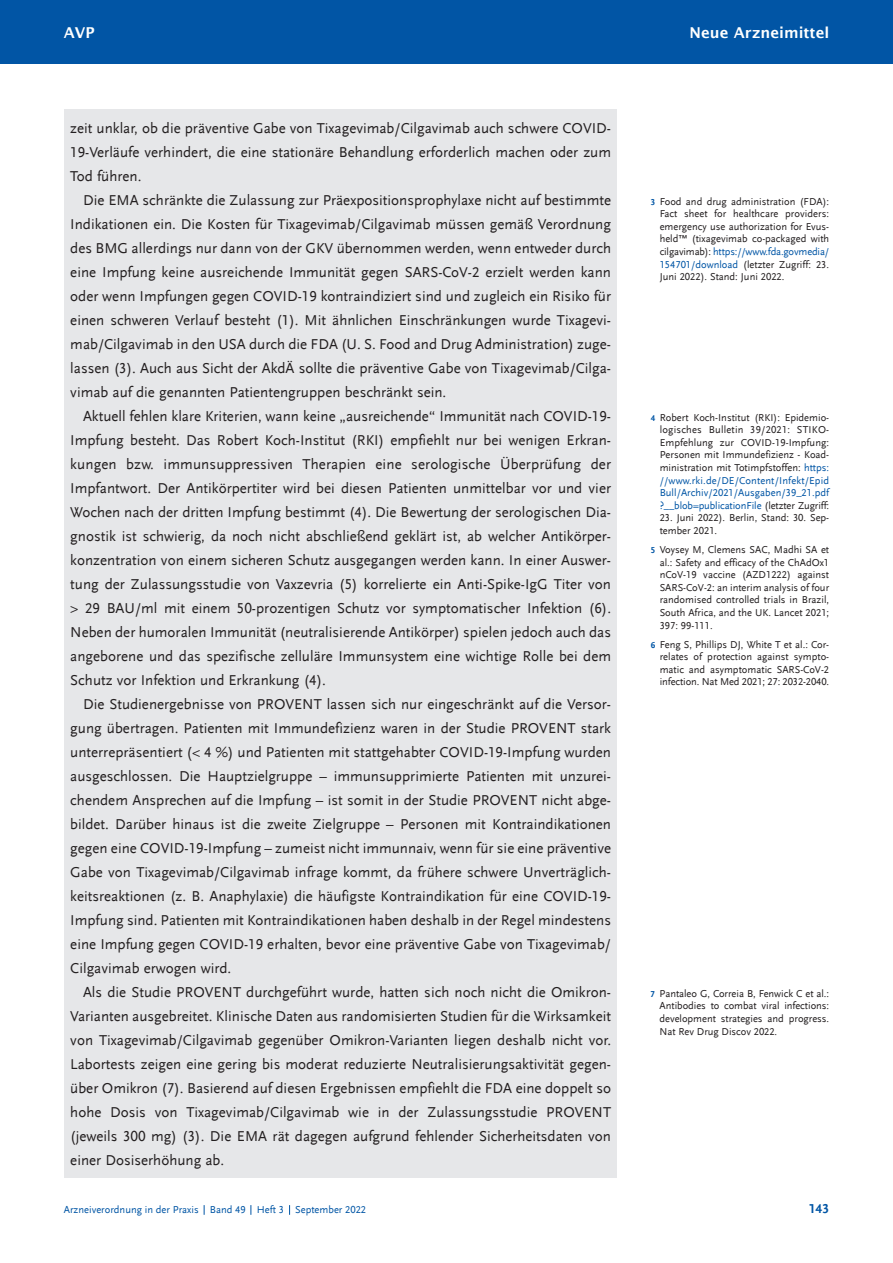
<style>
.page{position:relative;width:893px;height:1263px;background:#fff}
.page>*{position:absolute;margin:0;border:0;box-sizing:border-box;transform-origin:0 0}
.t1{font:15px/24px "Scala Sans LF";color:#231f20;text-align:justify}
.t2{font:600 15px "Lucida Sans";color:#fff}
.t3{font:700 13.5px "Scala Sans LF";color:#0155a5}
.t4{font:10.5px/12.6px "Scala Sans LF";color:#231f20;text-align:justify}
.t5{font:10.5px "Scala Sans LF";color:#0155a5}
.s1{font-weight:700;font-size:9px;color:#0155a5}
.s2{color:#0155a5}
</style>
<div class="page">
<div style="left:0;top:0;width:893px;height:64px;background:#0155a5"></div>
<div style="left:64px;top:109px;width:553px;height:1069px;background:#e6e7e9"></div>
<p class="t2" style="left:64px;top:24px;width:32px">AVP</p>
<p class="t2" style="left:690px;top:24px;width:141px">Neue Arzneimittel</p>
<p class="t1" style="left:70px;top:116px;width:542px">zeit unklar, ob die präventive Gabe von Tixagevimab/Cilgavimab auch schwere COVID-19-Verläufe verhindert, die eine stationäre Behandlung erforderlich machen oder zum Tod führen.</p>
<p class="t1" style="left:70px;top:188px;width:542px;text-indent:13px">Die EMA schränkte die Zulassung zur Präexpositionsprophylaxe nicht auf bestimmte Indikationen ein. Die Kosten für Tixagevimab/Cilgavimab müssen gemäß Verordnung des BMG allerdings nur dann von der GKV übernommen werden, wenn entweder durch eine Impfung keine ausreichende Immunität gegen SARS-CoV-2 erzielt werden kann oder wenn Impfungen gegen COVID-19 kontraindiziert sind und zugleich ein Risiko für einen schweren Verlauf besteht (1). Mit ähnlichen Einschränkungen wurde Tixagevi - mab/Cilgavimab in den USA durch die FDA (U. S. Food and Drug Administration) zuge&shy;lassen (3). Auch aus Sicht der AkdÄ sollte die präventive Gabe von Tixagevimab/Cilga - vimab auf die genannten Patientengruppen beschränkt sein.</p>
<p class="t1" style="left:70px;top:404px;width:542px;text-indent:13px">Aktuell fehlen klare Kriterien, wann keine „ausreichende“ Immunität nach COVID-19- Impfung besteht. Das Robert Koch-Institut (RKI) empfiehlt nur bei wenigen Erkran - kungen bzw. immunsuppressiven Therapien eine serologische Überprüfung der Impfantwort. Der Antikörpertiter wird bei diesen Patienten unmittelbar vor und vier Wochen nach der dritten Impfung bestimmt (4). Die Bewertung der serologischen Dia - gnostik ist schwierig, da noch nicht abschließend geklärt ist, ab welcher Antikörper - konzentration von einem sicheren Schutz ausgegangen werden kann. In einer Aus wer - tung der Zulassungsstudie von Vaxzevria (5) korrelierte ein Anti-Spike-IgG Titer von &gt; 29 BAU/ml mit einem 50-prozentigen Schutz vor symptomatischer Infektion (6).<br>Neben der humoralen Immunität (neutralisierende Antikörper) spielen jedoch auch das angeborene und das spezifische zelluläre Immunsystem eine wichtige Rolle bei dem Schutz vor Infektion und Erkrankung (4).</p>
<p class="t1" style="left:70px;top:692px;width:542px;text-indent:13px">Die Studienergebnisse von PROVENT lassen sich nur eingeschränkt auf die Versor - gung übertragen. Patienten mit Immundefizienz waren in der Studie PROVENT stark unterrepräsentiert (&lt; 4 %) und Patienten mit stattgehabter COVID-19-Impfung wurden ausgeschlossen. Die Hauptzielgruppe – immunsupprimierte Patienten mit unzurei&shy;chendem Ansprechen auf die Impfung – ist somit in der Studie PROVENT nicht abge&shy;bildet. Darüber hinaus ist die zweite Zielgruppe – Personen mit Kontraindikationen gegen eine COVID-19-Impfung – zumeist nicht immunnaiv, wenn für sie eine präventive Gabe von Tixagevimab/Cilgavimab infrage kommt, da frühere schwere Unverträglich - keits reaktionen (z. B. Anaphylaxie) die häufigste Kontraindikation für eine COVID-19- Impfung sind. Patienten mit Kontraindikationen haben deshalb in der Regel mindestens eine Impfung gegen COVID-19 erhalten, bevor eine präventive Gabe von Tixagevimab/ Cil gavimab erwogen wird.</p>
<p class="t1" style="left:70px;top:980px;width:542px;text-indent:13px">Als die Studie PROVENT durchgeführt wurde, hatten sich noch nicht die Omikron-Varianten ausgebreitet. Klinische Daten aus randomisierten Studien für die Wirksamkeit von Tixagevimab/Cilgavimab gegenüber Omikron-Varianten liegen deshalb nicht vor.<br>Labortests zeigen eine gering bis moderat reduzierte Neutralisierungsaktivität gegen&shy;über Omikron (7). Basierend auf diesen Ergebnissen empfiehlt die FDA eine doppelt so hohe Dosis von Tixagevimab/Cilgavimab wie in der Zulassungsstudie PROVENT (jeweils 300 mg) (3). Die EMA rät dagegen aufgrund fehlender Sicherheitsdaten von einer Dosiserhöhung ab.</p>
<p class="t4" style="left:660px;top:195px;width:171px;text-indent:-9px"><span class="s1">3</span> Food and drug administration (FDA):<br>Fact sheet for healthcare providers: emergency use authorization for Evus&shy;held™ (tixagevimab co-packaged with cilgavimab): <span class="s2">https://www.fda.govmedia/ 154701/download</span> (letzter Zugriff: 23.<br>Juni 2022). Stand: Juni 2022.</p>
<p class="t4" style="left:660px;top:411px;width:171px;text-indent:-9px"><span class="s1">4</span> Robert Koch-Institut (RKI): Epidemio&shy;logisches Bulletin 39/2021: STIKO-Empfehlung zur COVID-19-Impfung:<br>Personen mit Immundefizienz - Koad&shy;ministration mit Totimpfstoffen: <span class="s2">https: //www.rki.de/DE/Content/Infekt/Epid Bull/Archiv/2021/Ausgaben/39_21.pdf ?__blob=publicationFile</span> (letzter Zugriff:</p>
<p class="t4" style="left:660px;top:512px;width:171px">23. Juni 2022). Berlin, Stand: 30. Sep&shy;tember 2021.</p>
<p class="t4" style="left:660px;top:543px;width:171px;text-indent:-9px"><span class="s1">5</span> Voysey M, Clemens SAC, Madhi SA et al.: Safety and efficacy of the ChAdOx1 nCoV-19 vaccine (AZD1222) against SARS-CoV-2: an interim analysis of four randomised controlled trials in Brazil, South Africa, and the UK. Lancet 2021; 397: 99-111.</p>
<p class="t4" style="left:660px;top:638px;width:171px;text-indent:-9px"><span class="s1">6</span> Feng S, Phillips DJ, White T et al.: Cor&shy;relates of protection against sympto&shy;matic and asymptomatic SARS-CoV-2 infection. Nat Med 2021; 27: 2032-2040.</p>
<p class="t4" style="left:660px;top:987px;width:171px;text-indent:-9px"><span class="s1">7</span> Pantaleo G, Correia B, Fenwick C et al.:<br>Antibodies to combat viral infections: development strategies and progress.<br>Nat Rev Drug Discov 2022.</p>
<p class="t5" style="left:64px;top:1204px;width:304px">Arzneiverordnung in der Praxis Band 49 Heft 3 September 2022</p>
<p class="t3" style="left:809px;top:1201px;width:22px">143</p>
</div>
